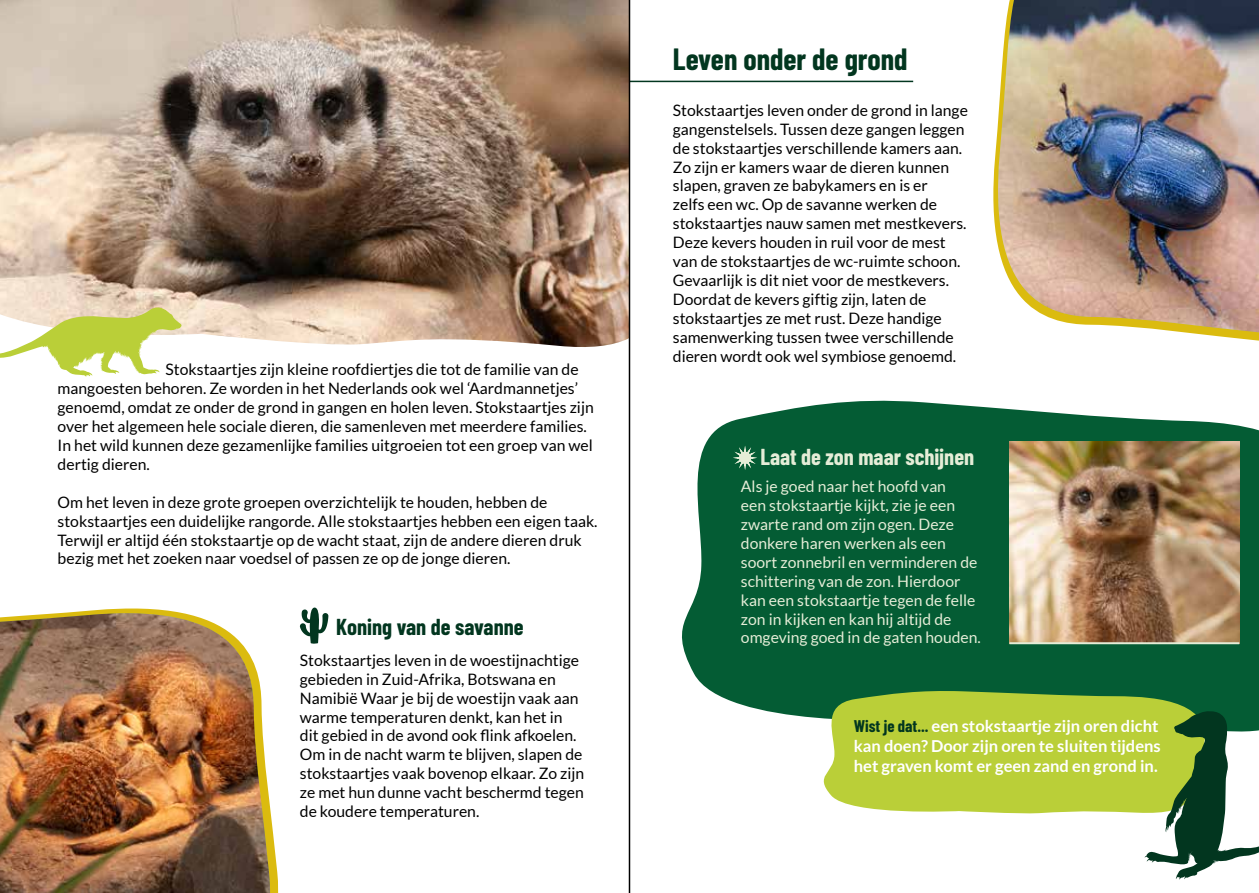
<style>
.page{position:relative;width:1259px;height:893px;background:#fff}
.page>*{position:absolute;margin:0;border:0;box-sizing:border-box;transform-origin:0 0}
.t1{font:700 30px "Barlow Condensed";color:#02361f}
.t2{font:700 22.5px "Barlow Condensed";color:#e5edd7}
.t3{font:700 22.5px "Barlow Condensed";color:#02361f}
.t4{font:700 16.5px/19.8px "Lato";color:#fff}
.t5{font:15.75px/18.9px "Lato";color:#000}
.t6{font:15.75px/18.9px "Lato";color:#e5edd7}
.s1{font-family:"Barlow Condensed";color:#02361f}
</style>
<div class="page">
<img style="left:0;top:0;width:629px;height:358px">
<svg style="left:62px;top:608px;width:211px;height:285px"></svg>
<img style="left:0;top:613px;width:270px;height:280px">
<svg style="left:682px;top:400px;width:577px;height:318px;background:#1f6d49"></svg>
<hr style="left:629px;top:81px;width:284px;height:1px;background:#02361f">
<svg style="left:813px;top:690px;width:402px;height:124px;background:#b1c944"></svg>
<img style="left:1009px;top:442px;width:230px;height:200px">
<hr style="left:1009px;top:642px;width:230px;height:2px;background:#e5edd7">
<hr style="left:629px;top:0;width:1px;height:893px;background:#000">
<svg style="left:0;top:304px;width:182px;height:73px"></svg>
<svg style="left:993px;top:147px;width:266px;height:190px"></svg>
<img style="left:996px;top:0;width:263px;height:332px">
<svg style="left:1144px;top:710px;width:115px;height:169px"></svg>
<svg style="left:300px;top:608px;width:28px;height:36px"></svg>
<svg style="left:729px;top:441px;width:30px;height:33px"></svg>
<div style="left:739px;top:452px;width:11px;height:11px;background:#e5edd7;border-radius:50%"></div>
<div style="left:739px;top:452px;width:12px;height:12px;border:1px solid #e5edd7;border-radius:50%"></div>
<p class="t5" style="left:58px;top:360px;width:537px;text-indent:108px">Stokstaartjes zijn kleine roofdiertjes die tot de familie van de mangoesten behoren. Ze worden in het Nederlands ook wel ‘Aardmannetjes’ genoemd, omdat ze onder de grond in gangen en holen leven. Stokstaartjes zijn over het algemeen hele sociale dieren, die samenleven met meerdere families.<br>In het wild kunnen deze gezamenlijke families uitgroeien tot een groep van wel dertig dieren.</p>
<p class="t5" style="left:58px;top:492px;width:541px">Om het leven in deze grote groepen overzichtelijk te houden, hebben de stokstaartjes een duidelijke rangorde. Alle stokstaartjes hebben een eigen taak.<br>Terwijl er altijd één stokstaartje op de wacht staat, zijn de andere dieren druk bezig met het zoeken naar voedsel of passen ze op de jonge dieren.</p>
<h2 class="t3" style="left:336px;top:611px;width:189px">Koning van de savanne</h2>
<p class="t5" style="left:300px;top:651px;width:286px">Stokstaartjes leven in de woestijnachtige gebieden in Zuid-Afrika, Botswana en Namibië Waar je bij de woestijn vaak aan warme temperaturen denkt, kan het in dit gebied in de avond ook flink afkoelen.<br>Om in de nacht warm te blijven, slapen de stokstaartjes vaak bovenop elkaar. Zo zijn ze met hun dunne vacht beschermd tegen de koudere temperaturen.</p>
<h1 class="t1" style="left:673px;top:38px;width:236px">Leven onder de grond</h1>
<p class="t5" style="left:673px;top:101px;width:296px">Stokstaartjes leven onder de grond in lange gangenstelsels. Tussen deze gangen leggen de stokstaartjes verschillende kamers aan.<br>Zo zijn er kamers waar de dieren kunnen slapen, graven ze babykamers en is er<br>zelfs een wc. Op de savanne werken de stokstaartjes nauw samen met mestkevers.<br>Deze kevers houden in ruil voor de mest van de stokstaartjes de wc-ruimte schoon.<br>Gevaarlijk is dit niet voor de mestkevers.<br>Doordat de kevers giftig zijn, laten de stokstaartjes ze met rust. Deze handige samenwerking tussen twee verschillende dieren wordt ook wel symbiose genoemd.</p>
<h2 class="t2" style="left:760px;top:441px;width:215px">Laat de zon maar schijnen</h2>
<p class="t6" style="left:741px;top:477px;width:241px">Als je goed naar het hoofd van<br>een stokstaartje kijkt, zie je een zwarte rand om zijn ogen. Deze donkere haren werken als een soort zonnebril en verminderen de schittering van de zon. Hierdoor kan een stokstaartje tegen de felle zon in kijken en kan hij altijd de omgeving goed in de gaten houden.</p>
<p class="t4" style="left:854px;top:716px;width:308px"><span class="s1">Wist je dat...</span> een stokstaartje zijn oren dicht kan doen? Door zijn oren te sluiten tijdens het graven komt er geen zand en grond in.</p>
</div>
